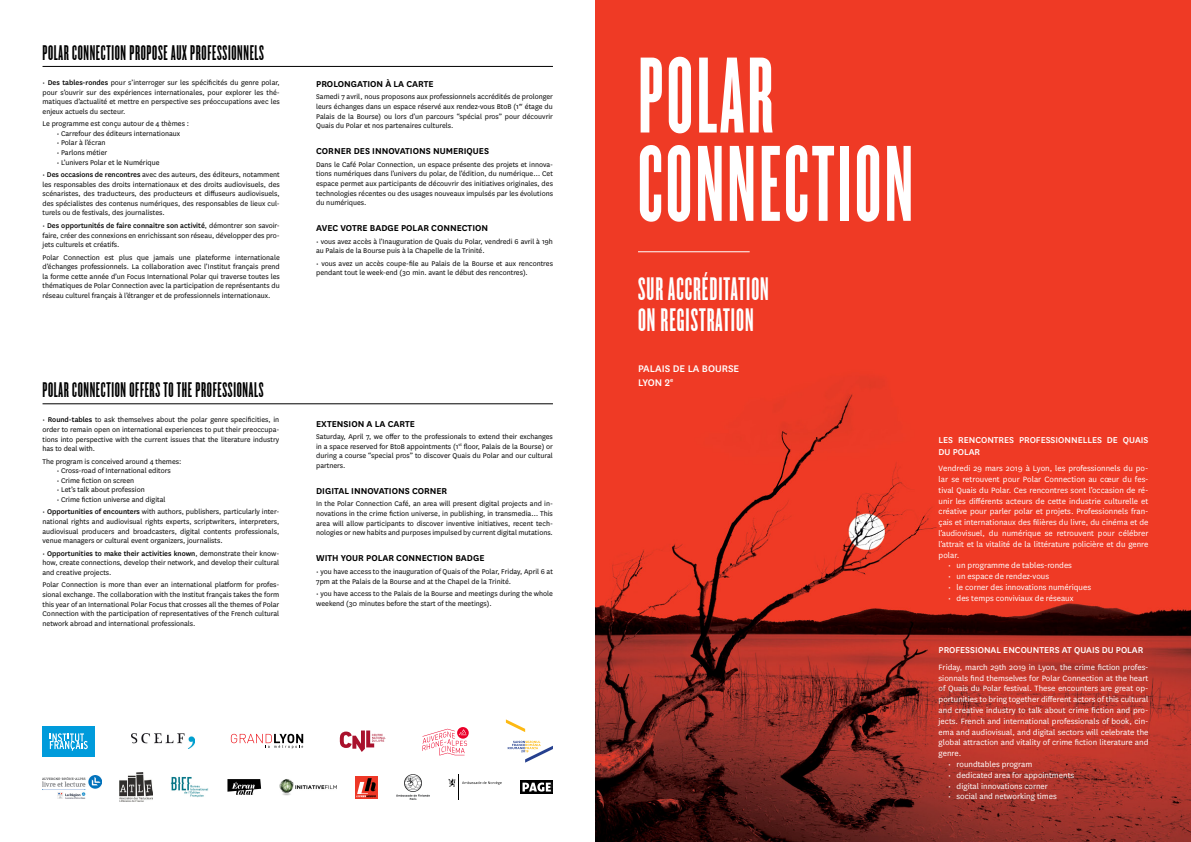
<style>
.page{position:relative;width:1191px;height:842px;background:#fff}
.page>*{position:absolute;margin:0;border:0;box-sizing:border-box;transform-origin:0 0}
.t1{font:112.5px/88.3px "Knockout HTF66 Full Flyweight";letter-spacing:.03em;color:#fff}
.t2{font:33.8px/31.3px "Knockout HTF66 Full Flyweight";color:#fff}
.t3{font:22px "Knockout HTF66 Full Flyweight";letter-spacing:.03em;color:#000}
.t4{font:500 11.2px/13.5px "National";color:#fff}
.t5{font:600 10px "National";color:#000}
.t6{font:500 10px/12px "National";color:#fff}
.t7{font:9px/10.8px "National";color:#fff;text-align:justify}
.t8{font:8px/9.6px "National";color:#000;text-align:justify}
.s1{font-weight:500}
</style>
<div class="page">
<img style="left:595px;top:0;width:596px;height:842px">
<hr style="left:43px;top:66px;width:510px;height:1px;background:#000">
<hr style="left:43px;top:404px;width:510px;height:1px;background:#000">
<hr style="left:638px;top:251px;width:111px;height:1px;background:#fff">
<div style="left:43px;top:726px;width:52px;height:30px;background:#009bdb"></div>
<svg style="left:50px;top:733px;width:38px;height:18px"></svg>
<svg style="left:227px;top:779px;width:34px;height:16px"></svg>
<img style="left:280px;top:779px;width:57px;height:17px">
<div style="left:355px;top:776px;width:23px;height:22px;background:#ee3827"></div>
<svg style="left:356px;top:778px;width:20px;height:19px"></svg>
<img style="left:397px;top:774px;width:33px;height:26px">
<svg style="left:448px;top:774px;width:53px;height:26px"></svg>
<div style="left:520px;top:780px;width:33px;height:14px;background:#000"></div>
<svg style="left:522px;top:782px;width:30px;height:10px"></svg>
<img style="left:132px;top:733px;width:62px;height:16px">
<svg style="left:231px;top:734px;width:72px;height:15px"></svg>
<svg style="left:340px;top:730px;width:45px;height:22px"></svg>
<svg style="left:422px;top:727px;width:47px;height:28px"></svg>
<svg style="left:506px;top:719px;width:47px;height:44px"></svg>
<img style="left:43px;top:776px;width:58px;height:22px">
<img style="left:120px;top:772px;width:32px;height:30px">
<img style="left:171px;top:776px;width:38px;height:22px">
<h3 class="t3" style="left:43px;top:42px;width:223px">POLAR CONNECTION PROPOSE AUX PROFESSIONNELS</h3>
<p class="t8" style="left:43px;top:77px;width:239px">• <span class="s1">Des tables-rondes</span> pour s’interroger sur les spécificités du genre polar, pour s’ouvrir sur des expériences internationales, pour explorer les thé&shy;matiques d’actualité et mettre en perspective ses préoccupations avec les enjeux actuels du secteur.</p>
<p class="t8" style="left:43px;top:119px;width:148px">Le programme est conçu autour de 4 thèmes :</p>
<p class="t8" style="left:57px;top:128px;width:125px">• Carrefour des éditeurs internationaux</p>
<p class="t8" style="left:57px;top:138px;width:50px">• Polar à l’écran</p>
<p class="t8" style="left:57px;top:147px;width:52px">• Parlons métier</p>
<p class="t8" style="left:57px;top:157px;width:104px">• L’univers Polar et le Numérique</p>
<p class="t8" style="left:43px;top:169px;width:239px">• <span class="s1">Des occasions de rencontres</span> avec des auteurs, des éditeurs, notamment les responsables des droits internationaux et des droits audiovisuels, des scénaristes, des traducteurs, des producteurs et diffuseurs audiovisuels, des spécialistes des contenus numériques, des responsables de lieux cul&shy;turels ou de festivals, des journalistes.</p>
<p class="t8" style="left:43px;top:220px;width:239px">• <span class="s1">Des opportunités de faire connaitre son activité</span>, démontrer son savoir&shy;faire, créer des connexions en enrichissant son réseau, développer des pro&shy;jets culturels et créatifs.</p>
<p class="t8" style="left:43px;top:252px;width:239px">Polar Connection est plus que jamais une plateforme internationale d’échanges professionnels. La collaboration avec l’Institut français prend la forme cette année d’un Focus International Polar qui traverse toutes les thématiques de Polar Connection avec la participation de représentants du réseau culturel français à l’étranger et de professionnels internationaux.</p>
<h3 class="t3" style="left:43px;top:379px;width:42px">POLAR CONNECTION</h3>
<h3 class="t3" style="left:129px;top:379px;width:7px">OFFERS</h3>
<h3 class="t3" style="left:163px;top:379px;width:39px">TO THEPROFESSIONALS</h3>
<p class="t8" style="left:43px;top:415px;width:238px">• <span class="s1">Round-tables</span> to ask themselves about the polar genre specificities, in order to remain open on international experiences to put their preoccupa&shy;tions into perspective with the current issues that the literature industry has to deal with.</p>
<p class="t8" style="left:43px;top:456px;width:140px">The program is conceived around 4 themes:</p>
<p class="t8" style="left:57px;top:466px;width:115px">• Cross-road of International editors</p>
<p class="t8" style="left:57px;top:475px;width:79px">• Crime fiction on screen</p>
<p class="t8" style="left:57px;top:485px;width:89px">• Let’s talk about profession</p>
<p class="t8" style="left:57px;top:494px;width:110px">• Crime fiction universe and digital</p>
<p class="t8" style="left:43px;top:507px;width:238px">• <span class="s1">Opportunities of encounters</span> with authors, publishers, particularly inter&shy;national rights and audiovisual rights experts, scriptwriters, interpreters, audiovisual producers and broadcasters, digital contents professionals, venue managers or cultural event organizers, journalists.</p>
<p class="t8" style="left:43px;top:548px;width:238px">• <span class="s1">Opportunities to make their activities known</span>, demonstrate their know&shy;how, create connections, develop their network, and develop their cultural and creative projects.</p>
<p class="t8" style="left:43px;top:580px;width:238px">Polar Connection is more than ever an international platform for profes&shy;sional exchange. The collaboration with the Institut français takes the form this year of an International Polar Focus that crosses all the themes of Polar Connection with the participation of representatives of the French cultural network abroad and international professionals.</p>
<p class="t5" style="left:316px;top:77px;width:119px">PROLONGATION À LA CARTE</p>
<p class="t8" style="left:316px;top:92px;width:238px">Samedi 7 avril, nous proposons aux professionnels accrédités de prolonger leurs échanges dans un espace réservé aux rendez-vous BtoB (1<sup>er</sup> étage du Palais de la Bourse) ou lors d’un parcours “spécial pros” pour découvrir Quais du Polar et nos partenaires culturels.</p>
<p class="t5" style="left:316px;top:144px;width:174px">CORNER DES INNOVATIONS NUMERIQUES</p>
<p class="t8" style="left:316px;top:159px;width:238px">Dans le Café Polar Connection, un espace présente des projets et innova&shy;tions numériques dans l’univers du polar, de l’édition, du numérique… Cet espace permet aux participants de découvrir des initiatives originales, des technologies récentes ou des usages nouveaux impulsés par les évolutions du numériques.</p>
<p class="t5" style="left:316px;top:221px;width:12px">AVEC</p>
<p class="t5" style="left:340px;top:221px;width:7px">VOTRE</p>
<p class="t5" style="left:370px;top:221px;width:13px">BADGE</p>
<p class="t5" style="left:401px;top:221px;width:12px">POLAR</p>
<p class="t5" style="left:431px;top:221px;width:13px">CONNECTION</p>
<p class="t8" style="left:316px;top:236px;width:238px">• vous avez accès à l’Inauguration de Quais du Polar, vendredi 6 avril à 19h au Palais de la Bourse puis à la Chapelle de la Trinité.</p>
<p class="t8" style="left:316px;top:258px;width:238px">• vous avez un accès coupe-file au Palais de la Bourse et aux rencontres pendant tout le week-end (30 min. avant le début des rencontres).</p>
<p class="t5" style="left:316px;top:417px;width:100px">EXTENSION A LA CARTE</p>
<p class="t8" style="left:316px;top:431px;width:238px">Saturday, April 7, we offer to the professionals to extend their exchanges in a space reserved for BtoB appointments (1<sup>st</sup> floor, Palais de la Bourse) or during a course “special pros” to discover Quais du Polar and our cultural partners.</p>
<p class="t5" style="left:316px;top:484px;width:133px">DIGITAL INNOVATIONS CORNER</p>
<p class="t8" style="left:316px;top:499px;width:238px">In the Polar Connection Café, an area will present digital projects and in&shy;novations in the crime fiction universe, in publishing, in transmedia… This area will allow participants to discover inventive initiatives, recent tech&shy;nologies or new habits and purposes impulsed by current digital mutations.</p>
<p class="t5" style="left:316px;top:551px;width:37px">WITH YOUR</p>
<p class="t5" style="left:366px;top:551px;width:12px">POLAR</p>
<p class="t5" style="left:396px;top:551px;width:13px">CONNECTION</p>
<p class="t5" style="left:455px;top:551px;width:13px">BADGE</p>
<p class="t8" style="left:316px;top:566px;width:238px">• you have access to the inauguration of Quais of the Polar, Friday, April 6 at<br>7pm at the Palais de la Bourse and at the Chapel de la Trinité.</p>
<p class="t8" style="left:316px;top:588px;width:238px">• you have access to the Palais de la Bourse and meetings during the whole weekend (30 minutes before the start of the meetings).</p>
<h1 class="t1" style="left:638px;top:52px;width:276px">POLAR<br>CONNECTION</h1>
<h2 class="t2" style="left:638px;top:273px;width:89px">SUR ACCRÉDITATION<br>ON REGISTRATION</h2>
<h3 class="t4" style="left:638px;top:361px;width:103px">Palais de la Bourse<br>Lyon 2<sup>e</sup></h3>
<p class="t6" style="left:938px;top:433px;width:211px">Les rencontres professionnelles de Quais du Polar</p>
<p class="t7" style="left:938px;top:463px;width:211px">Vendredi 29 mars 2019 à Lyon, les professionnels du po&shy;lar se retrouvent pour Polar Connection au cœur du fes&shy;tival Quais du Polar. Ces rencontres sont l’occasion de ré&shy;unir les différents acteurs de cette industrie culturelle et créative pour parler polar et projets. Professionnels fran&shy;çais et internationaux des filières du livre, du cinéma et de l’audiovisuel, du numérique se retrouvent pour célébrer l’attrait et la vitalité de la littérature policière et du genre polar.</p>
<p class="t7" style="left:948px;top:560px;width:125px">• un programme de tables-rondes</p>
<p class="t7" style="left:948px;top:571px;width:102px">• un espace de rendez-vous</p>
<p class="t7" style="left:948px;top:581px;width:144px">• le corner des innovations numériques</p>
<p class="t7" style="left:948px;top:592px;width:127px">• des temps conviviaux de réseaux</p>
<p class="t6" style="left:938px;top:644px;width:204px">Professional Encounters at Quais du Polar</p>
<p class="t7" style="left:938px;top:661px;width:211px">Friday, march 29th 2019 in Lyon, the crime fiction profes&shy;sionnals find themselves for Polar Connection at the heart of Quais du Polar festival. These encounters are great op&shy;portunities to bring together different actors of this cultural and creative industry to talk about crime fiction and pro&shy;jects. French and international professionals of book, cin&shy;ema and audiovisual, and digital sectors will celebrate the global attraction and vitality of crime fiction literature and genre.</p>
<p class="t7" style="left:948px;top:758px;width:86px">• roundtables program</p>
<p class="t7" style="left:948px;top:769px;width:128px">• dedicated area for appointments</p>
<p class="t7" style="left:948px;top:780px;width:101px">• digital innovations corner</p>
<p class="t7" style="left:948px;top:791px;width:110px">• social and networking times</p>
</div>
